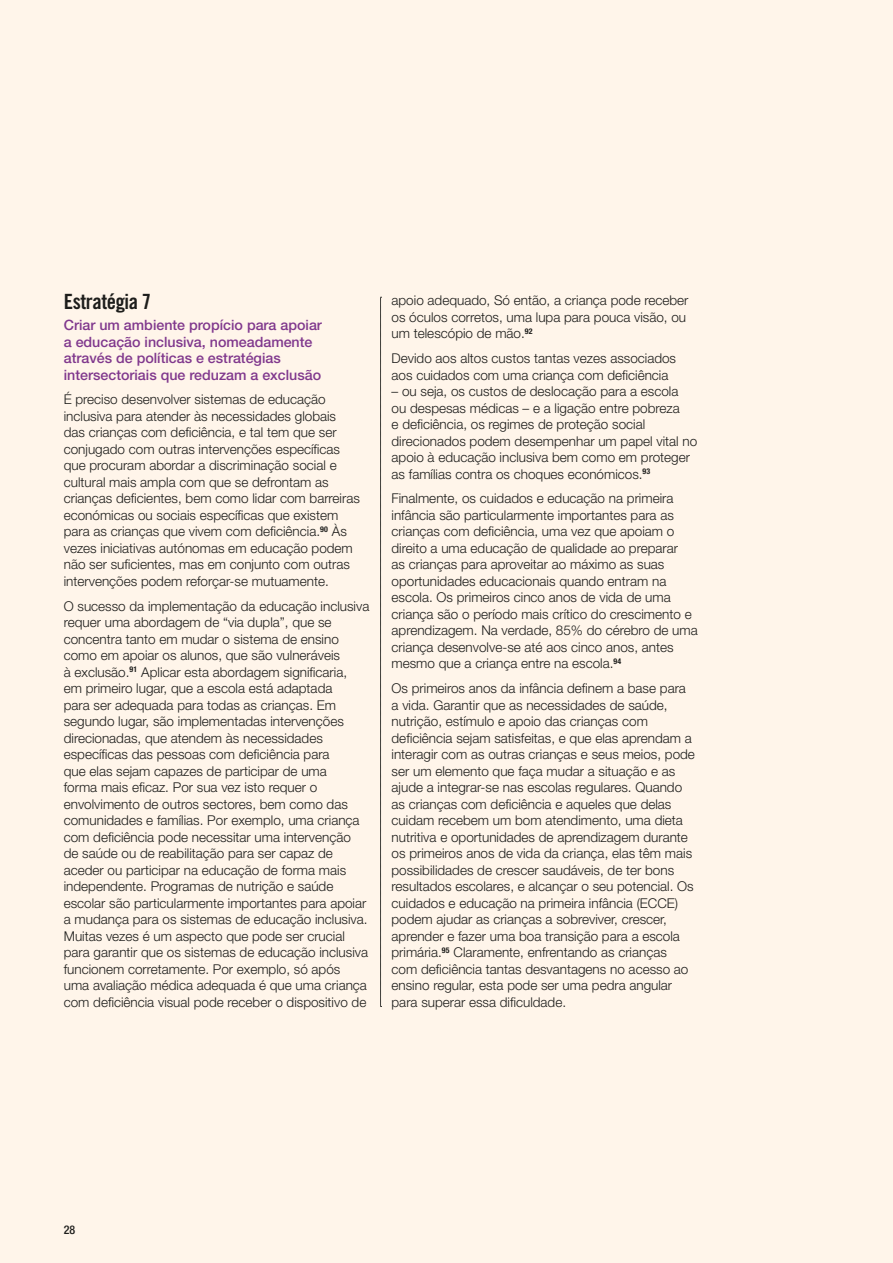
<style>
.page{position:relative;width:893px;height:1263px;background:#fff5ea}
.page>*{position:absolute;margin:0;border:0;box-sizing:border-box;transform-origin:0 0}
.t1{font:21px "Trade Gothic Bold Cond Twenty";letter-spacing:-.02em;color:#1d1d1b}
.t2{font:500 14.25px/16.5px "Helvetica Neue LT Std";color:#80388d}
.t3{font:300 13.5px/16.5px "Helvetica Neue LT Std";color:#1d1d1b}
.t4{font:500 condensed 12px "Helvetica Neue LT Std";color:#1d1d1b}
</style>
<div class="page">
<svg style="left:380px;top:297px;width:2px;height:710px"></svg>
<h1 class="t1" style="left:64px;top:289px;width:89px">Estratégia 7</h1>
<p class="t2" style="left:64px;top:317px;width:260px">Criar um ambiente propício para apoiar a educação inclusiva, nomeadamente através de políticas e estratégias intersectoriais que reduzam a exclusão</p>
<p class="t3" style="left:64px;top:391px;width:298px">É preciso desenvolver sistemas de educação inclusiva para atender às necessidades globais das crianças com deficiência, e tal tem que ser conjugado com outras intervenções específicas que procuram abordar a discriminação social e cultural mais ampla com que se defrontam as crianças deficientes, bem como lidar com barreiras económicas ou sociais específicas que existem para as crianças que vivem com deficiência.<sup>90</sup> Às vezes iniciativas autónomas em educação podem não ser suficientes, mas em conjunto com outras intervenções podem reforçar-se mutuamente.</p>
<p class="t3" style="left:64px;top:597px;width:307px">O sucesso da implementação da educação inclusiva requer uma abordagem de “via dupla”, que se concentra tanto em mudar o sistema de ensino como em apoiar os alunos, que são vulneráveis<br>à exclusão.<sup>91</sup> Aplicar esta abordagem significaria,<br>em primeiro lugar, que a escola está adaptada<br>para ser adequada para todas as crianças. Em segundo lugar, são implementadas intervenções direcionadas, que atendem às necessidades específicas das pessoas com deficiência para<br>que elas sejam capazes de participar de uma<br>forma mais eficaz. Por sua vez isto requer o envolvimento de outros sectores, bem como das comunidades e famílias. Por exemplo, uma criança com deficiência pode necessitar uma intervenção<br>de saúde ou de reabilitação para ser capaz de aceder ou participar na educação de forma mais independente. Programas de nutrição e saúde escolar são particularmente importantes para apoiar a mudança para os sistemas de educação inclusiva.<br>Muitas vezes é um aspecto que pode ser crucial para garantir que os sistemas de educação inclusiva funcionem corretamente. Por exemplo, só após<br>uma avaliação médica adequada é que uma criança com deficiência visual pode receber o dispositivo de</p>
<p class="t3" style="left:392px;top:292px;width:298px">apoio adequado, Só então, a criança pode receber os óculos corretos, uma lupa para pouca visão, ou um telescópio de mão.<sup>92</sup></p>
<p class="t3" style="left:392px;top:350px;width:286px">Devido aos altos custos tantas vezes associados aos cuidados com uma criança com deficiência</p>
<p class="t3" style="left:392px;top:383px;width:307px">– ou seja, os custos de deslocação para a escola<br>ou despesas médicas – e a ligação entre pobreza<br>e deficiência, os regimes de proteção social direcionados podem desempenhar um papel vital no apoio à educação inclusiva bem como em proteger as famílias contra os choques económicos.<sup>93</sup></p>
<p class="t3" style="left:392px;top:490px;width:308px">Finalmente, os cuidados e educação na primeira infância são particularmente importantes para as crianças com deficiência, uma vez que apoiam o direito a uma educação de qualidade ao preparar<br>as crianças para aproveitar ao máximo as suas oportunidades educacionais quando entram na escola. Os primeiros cinco anos de vida de uma criança são o período mais crítico do crescimento e aprendizagem. Na verdade, 85% do cérebro de uma criança desenvolve-se até aos cinco anos, antes mesmo que a criança entre na escola.<sup>94</sup></p>
<p class="t3" style="left:392px;top:680px;width:305px">Os primeiros anos da infância definem a base para a vida. Garantir que as necessidades de saúde, nutrição, estímulo e apoio das crianças com deficiência sejam satisfeitas, e que elas aprendam a interagir com as outras crianças e seus meios, pode ser um elemento que faça mudar a situação e as ajude a integrar-se nas escolas regulares. Quando as crianças com deficiência e aqueles que delas cuidam recebem um bom atendimento, uma dieta nutritiva e oportunidades de aprendizagem durante os primeiros anos de vida da criança, elas têm mais possibilidades de crescer saudáveis, de ter bons resultados escolares, e alcançar o seu potencial. Os cuidados e educação na primeira infância (ECCE) podem ajudar as crianças a sobreviver, crescer, aprender e fazer uma boa transição para a escola primária.<sup>95</sup> Claramente, enfrentando as crianças com deficiência tantas desvantagens no acesso ao ensino regular, esta pode ser uma pedra angular para superar essa dificuldade.</p>
<p class="t4" style="left:64px;top:1222px;width:13px">28</p>
</div>
